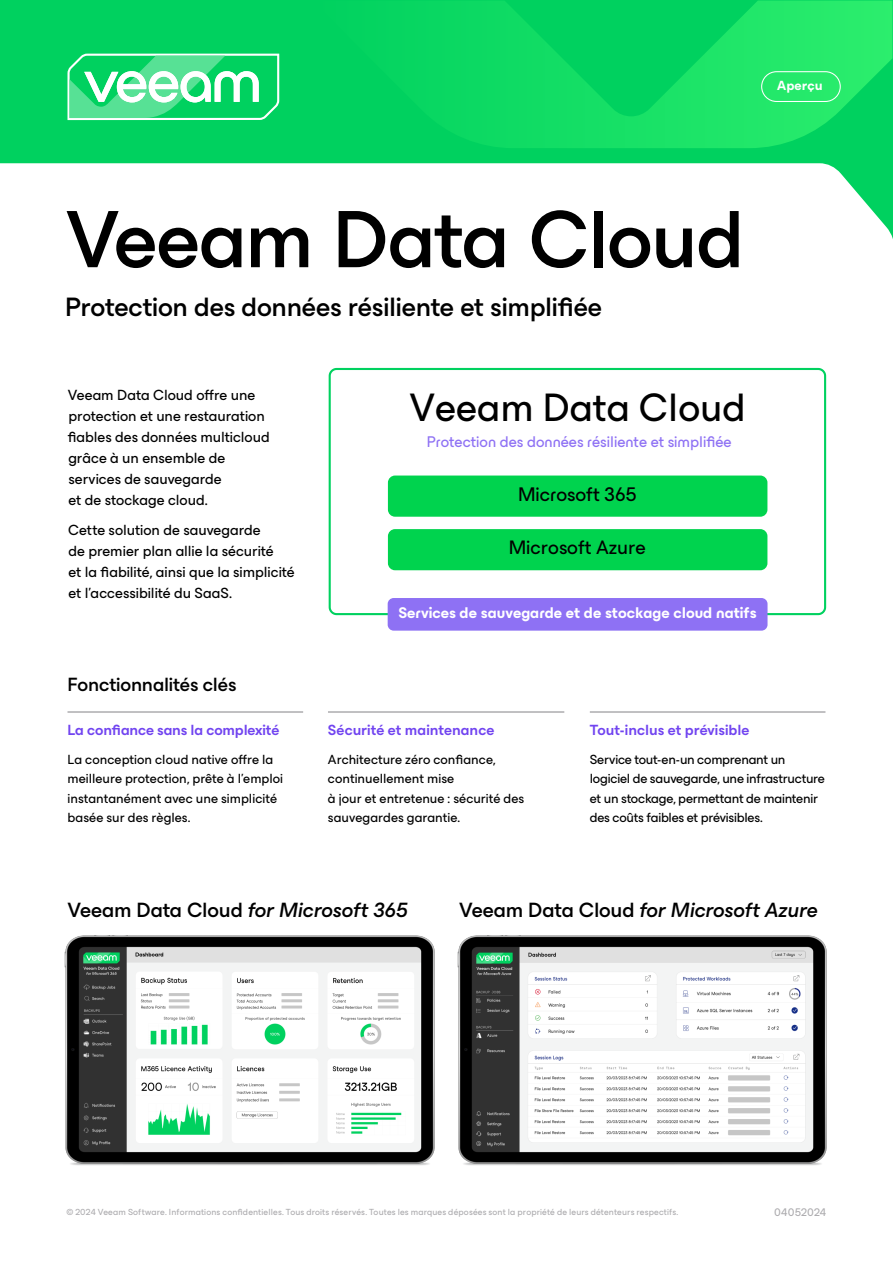
<style>
.page{position:relative;width:893px;height:1263px;background:#fff}
.page>*{position:absolute;margin:0;border:0;box-sizing:border-box;transform-origin:0 0}
.Title_55_SemiBold{font:500 82.5px "ES Build Neutral";letter-spacing:-.02em;color:#000}
.t1{font:40.35px "ES Build Neutral";color:#000}
.Subtitle_18_Medium{font:500 27px "ES Build Neutral";letter-spacing:-.01em;color:#000}
.Subtitle_14_Medium{font:italic 500 21px "ES Build Neutral";letter-spacing:-.005em;color:#000}
.t2{font:19.8px "ES Build Neutral";color:#000}
.t3{font:19.8px "ES Build";color:#000}
.Subtitle_14_Medium-2{font:500 19.5px "ES Build Neutral";letter-spacing:-.01em;color:#000}
.t4{font:700 15.6px "ES Build";color:#fff}
.t5{font:15.6px "ES Build";color:#8e71f4}
.body_text_11{font:15px/21px "ES Build Neutral";color:#000}
.Subtitle_11_SemiBold_rule{font:600 15px "ES Build Neutral";letter-spacing:-.005em;color:#7144f0}
.body_text_11-2{font:13.5px/19.5px "ES Build Neutral";letter-spacing:-.005em;color:#000}
.t6{font:700 13.5px "ES Build Neutral";letter-spacing:.005em;color:#fff}
.t7{font:11.25px "ES Build Neutral";letter-spacing:.015em;color:#adacaf}
.t8{font:9px "ES Build Neutral";letter-spacing:.015em;color:#adacaf}
.s1{font-style:normal}
</style>
<div class="page">
<svg style="left:1px;top:1px;width:891px;height:235px"></svg>
<svg style="left:312px;top:1px;width:580px;height:147px;background:#0eda63"></svg>
<svg style="left:66px;top:53px;width:214px;height:68px"></svg>
<div style="left:761px;top:71px;width:80px;height:31px;border:1px solid #fff;border-radius:15px"></div>
<hr style="left:328px;top:711px;width:236px;height:2px;background:#adacaf">
<hr style="left:590px;top:711px;width:235px;height:2px;background:#adacaf">
<hr style="left:68px;top:711px;width:235px;height:2px;background:#adacaf">
<svg style="left:329px;top:368px;width:497px;height:247px"></svg>
<div style="left:388px;top:475px;width:379px;height:42px;background:#00d34e;border-radius:7px"></div>
<div style="left:388px;top:529px;width:379px;height:41px;background:#00d34e;border-radius:7px"></div>
<div style="left:388px;top:598px;width:379px;height:33px;background:#8e71f4;border-radius:6px"></div>
<img style="left:64px;top:936px;width:371px;height:230px">
<img style="left:457px;top:935px;width:370px;height:231px">
<p class="t6" style="left:777px;top:74px;width:47px">Aperçu</p>
<p class="Title_55_SemiBold" style="left:66px;top:175px;width:680px">Veeam Data Cloud</p>
<p class="Subtitle_18_Medium" style="left:65px;top:286px;width:538px">Protection des données résiliente et simplifiée</p>
<p class="body_text_11" style="left:68px;top:383px;width:204px">Veeam Data Cloud offre une protection et une restauration fiables des données multicloud grâce à un ensemble de services de sauvegarde<br>et de stockage cloud.</p>
<p class="body_text_11" style="left:68px;top:518px;width:228px">Cette solution de sauvegarde<br>de premier plan allie la sécurité<br>et la fiabilité, ainsi que la simplicité et l’accessibilité du SaaS.</p>
<p class="Subtitle_14_Medium-2" style="left:68px;top:669px;width:170px">Fonctionnalités clés</p>
<p class="t1" style="left:410px;top:376px;width:338px">Veeam Data Cloud</p>
<p class="t5" style="left:427px;top:429px;width:306px">Protection des données résiliente et simplifiée</p>
<p class="t3" style="left:518px;top:479px;width:120px">Microsoft 365</p>
<p class="t2" style="left:509px;top:532px;width:139px">Microsoft Azure</p>
<p class="t4" style="left:399px;top:600px;width:360px">Services de sauvegarde et de stockage cloud natifs</p>
<p class="Subtitle_11_SemiBold_rule" style="left:68px;top:718px;width:213px">La confiance sans la complexité</p>
<p class="body_text_11-2" style="left:68px;top:748px;width:217px">La conception cloud native offre la meilleure protection, prête à l’emploi instantanément avec une simplicité basée sur des règles.</p>
<p class="Subtitle_11_SemiBold_rule" style="left:328px;top:718px;width:168px">Sécurité et maintenance</p>
<p class="body_text_11-2" style="left:328px;top:748px;width:198px">Architecture zéro confiance, continuellement mise<br>à jour et entretenue : sécurité des sauvegardes garantie.</p>
<p class="Subtitle_11_SemiBold_rule" style="left:590px;top:718px;width:161px">Tout-inclus et prévisible</p>
<p class="body_text_11-2" style="left:590px;top:748px;width:237px">Service tout-en-un comprenant un logiciel de sauvegarde, une infrastructure et un stockage, permettant de maintenir des coûts faibles et prévisibles.</p>
<p class="Subtitle_14_Medium" style="left:68px;top:893px;width:342px"><span class="s1">Veeam Data Cloud</span> for Microsoft 365</p>
<p class="Subtitle_14_Medium" style="left:459px;top:893px;width:360px"><span class="s1">Veeam Data Cloud</span> for Microsoft Azure</p>
<p class="t8" style="left:66px;top:1205px;width:613px">© 2024 Veeam Software. Informations confidentielles. Tous droits réservés. Toutes les marques déposées sont la propriété de leurs détenteurs respectifs.</p>
<p class="t7" style="left:774px;top:1204px;width:54px">04052024</p>
</div>
